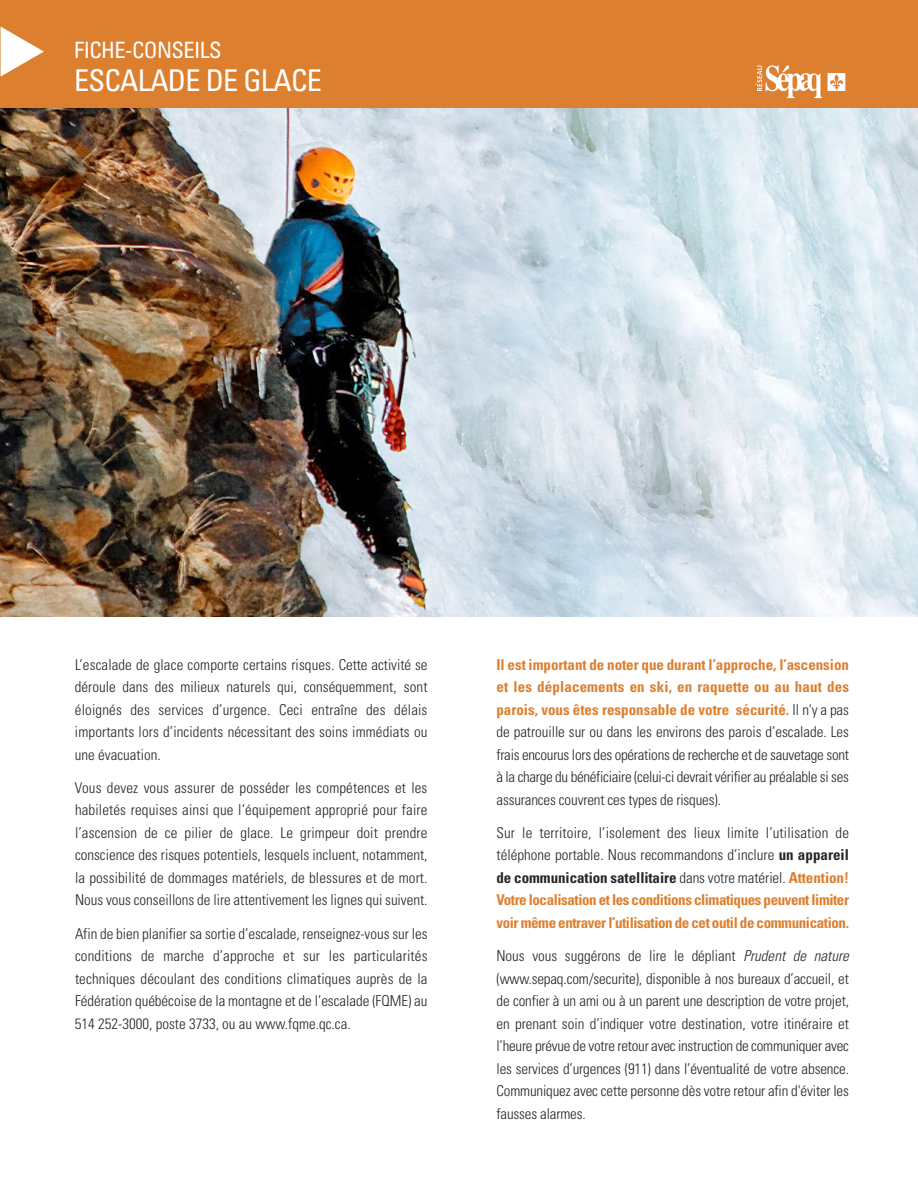
<style>
.page{position:relative;width:918px;height:1188px;background:#fff}
.page>*{position:absolute;margin:0;border:0;box-sizing:border-box;transform-origin:0 0}
.t1{font:condensed 30px "Univers";letter-spacing:-.025em;color:#fff}
.t2{font:condensed 22.5px "Univers";letter-spacing:-.025em;color:#fff}
.t3{font:300 condensed 15px/22.5px "Univers";color:#272627;text-align:justify}
.t4{font:700 condensed 15px/22.5px "Univers";letter-spacing:-.025em;color:#dc7f2f;text-align:justify}
.s1{font-weight:700;color:#dc7f2f}
.s2{font-weight:300;color:#272627}
.s3{color:#272627}
.s4{font-style:italic}
</style>
<div class="page">
<div style="left:0;top:0;width:918px;height:108px;background:#dc7f2f"></div>
<svg style="left:828px;top:73px;width:17px;height:18px"></svg>
<svg style="left:755px;top:65px;width:67px;height:33px"></svg>
<img style="left:0;top:108px;width:918px;height:508px">
<h2 class="t2" style="left:74px;top:42px;width:149px">FICHE-CONSEILS</h2>
<h1 class="t1" style="left:74px;top:69px;width:249px">ESCALADE DE GLACE</h1>
<p class="t3" style="left:75px;top:654px;width:354px">L’escalade de glace comporte certains risques. Cette activité se déroule dans des milieux naturels qui, conséquemment, sont éloignés des services d’urgence. Ceci entraîne des délais importants lors d’incidents nécessitant des soins immédiats ou une évacuation.</p>
<p class="t3" style="left:75px;top:778px;width:354px">Vous devez vous assurer de posséder les compétences et les habiletés requises ainsi que l‘équipement approprié pour faire l’ascension de ce pilier de glace. Le grimpeur doit prendre conscience des risques potentiels, lesquels incluent, notamment, la possibilité de dommages matériels, de blessures et de mort.<br>Nous vous conseillons de lire attentivement les lignes qui suivent.</p>
<p class="t3" style="left:75px;top:924px;width:354px">Afin de bien planifier sa sortie d’escalade, renseignez-vous sur les conditions de marche d’approche et sur les particularités techniques découlant des conditions climatiques auprès de la Fédération québécoise de la montagne et de l’escalade (FQME) au 514 252-3000, poste 3733, ou au www.fqme.qc.ca.</p>
<p class="t3" style="left:496px;top:654px;width:354px"><span class="s1">Il est important de noter que durant l’approche, l’ascension et les déplacements en ski, en raquette ou au haut des parois, vous êtes responsable de votre sécurité.</span> Il n'y a pas de patrouille sur ou dans les environs des parois d’escalade. Les frais encourus lors des opérations de recherche et de sauvetage sont à la charge du bénéficiaire (celui-ci devrait vérifier au préalable si ses assurances couvrent ces types de risques).</p>
<p class="t4" style="left:497px;top:823px;width:354px"><span class="s2">Sur le territoire, l’isolement des lieux limite l’utilisation de téléphone portable. Nous recommandons d’inclure</span> <span class="s3">un appareil de communication satellitaire</span> <span class="s2">dans votre matériel.</span> Attention!<br>Votre localisation et les conditions climatiques peuvent limiter voir même entraver l’utilisation de cet outil de communication.</p>
<p class="t3" style="left:496px;top:946px;width:354px">Nous vous suggérons de lire le dépliant <span class="s4">Prudent de nature </span>(www.sepaq.com/securite), disponible à nos bureaux d’accueil, et de confier à un ami ou à un parent une description de votre projet, en prenant soin d’indiquer votre destination, votre itinéraire et l’heure prévue de votre retour avec instruction de communiquer avec les services d’urgences (911) dans l’éventualité de votre absence.<br>Communiquez avec cette personne dès votre retour afin d'éviter les fausses alarmes.</p>
</div>
